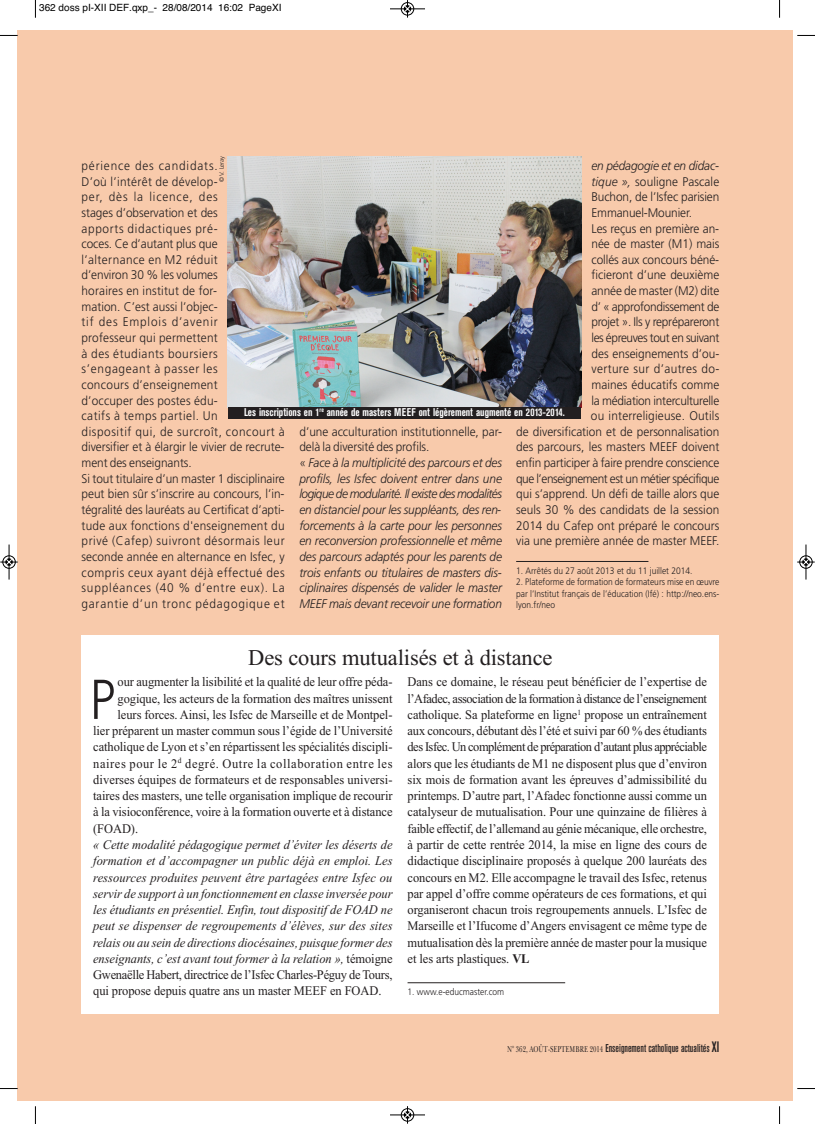
<style>
.page{position:relative;width:815px;height:1124px;background:#fff}
.page>*{position:absolute;margin:0;border:0;box-sizing:border-box;transform-origin:0 0}
.t1{font:300 56px "Frutiger";color:#231f20;scale:.9 1}
.t2{font:22.5px "Times New Roman";letter-spacing:-.005em;color:#231f20}
.t3{font:13.12px/16.2px "Times New Roman";letter-spacing:-.005em;color:#231f20;text-align:justify;scale:.95 1}
.t4{font:italic 13.12px/16.2px "Times New Roman";letter-spacing:-.005em;color:#231f20;text-align:justify;scale:.95 1}
.t5{font:13.12px "Times New Roman";letter-spacing:.045em;color:#231f20;scale:.95 1}
.t6{font:300 12.5px/15.6px "Frutiger";letter-spacing:.02em;color:#231f20;scale:.95 1}
.t7{font:300 12.5px "Frutiger";color:#231f20;scale:.95 1}
.t8{font:italic 300 12.5px/15.6px "Frutiger";letter-spacing:-.01em;color:#231f20;scale:.95 1}
.t9{font:300 12.5px "Frutiger";letter-spacing:-.035em;color:#231f20;scale:.95 1}
.t10{font:300 12.5px "Frutiger";letter-spacing:-.02em;color:#231f20;scale:.95 1}
.t11{font:300 12.5px "Frutiger";letter-spacing:-.025em;color:#231f20;scale:.95 1}
.t12{font:300 12.5px "Frutiger";letter-spacing:.03em;color:#231f20;scale:.95 1}
.t13{font:500 condensed 11.25px "Akzidenz Grotesk BE";color:#231f20}
.t14{font:700 condensed 11.12px "Akzidenz Grotesk BE";color:#fff;scale:.95 1}
.t15{font:10px "Helvetica";color:#000}
.t16{font:300 9.38px/11.2px "Frutiger";color:#231f20;text-align:justify;scale:.9 1}
.t17{font:300 6.25px "Frutiger";letter-spacing:-.015em;color:#231f20}
.s1{font-style:italic}
.s2{font-style:normal}
.s3{font-weight:700}
.s4{font-family:"Baskerville BT";font-weight:400;font-stretch:normal;font-size:8.75px}
.s5{font-size:15px}
</style>
<div class="page">
<div style="left:18px;top:30px;width:775px;height:1070px;background:#f8caab"></div>
<hr style="left:516px;top:561px;width:132px;height:1px;background:#231f20">
<div style="left:81px;top:635px;width:638px;height:378px;background:#fff"></div>
<hr style="left:408px;top:982px;width:157px;height:1px;background:#231f20">
<img style="left:228px;top:156px;width:353px;height:251px">
<div style="left:228px;top:407px;width:353px;height:12px;background:#231f20"></div>
<svg style="left:35px;top:0;width:1px;height:18px"></svg>
<svg style="left:0;top:35px;width:18px;height:1px"></svg>
<svg style="left:779px;top:0;width:1px;height:18px"></svg>
<svg style="left:797px;top:35px;width:18px;height:1px"></svg>
<svg style="left:35px;top:1106px;width:1px;height:17px"></svg>
<svg style="left:0;top:1087px;width:18px;height:2px"></svg>
<svg style="left:779px;top:1106px;width:1px;height:17px"></svg>
<svg style="left:797px;top:1088px;width:18px;height:1px"></svg>
<div style="left:401px;top:2px;width:13px;height:14px;border:1px solid #fff;border-radius:50%"></div>
<hr style="left:390px;top:9px;width:35px;height:1px;background:#000">
<div style="left:401px;top:2px;width:13px;height:13px;border:1px solid #000;border-radius:50%"></div>
<svg style="left:404px;top:0;width:7px;height:18px"></svg>
<hr style="left:390px;top:1114px;width:35px;height:1px;background:#000">
<div style="left:401px;top:1108px;width:13px;height:13px;border:1px solid #000;border-radius:50%"></div>
<svg style="left:404px;top:1106px;width:7px;height:17px"></svg>
<div style="left:2px;top:555px;width:14px;height:13px;border:1px solid #fff;border-radius:50%"></div>
<hr style="left:9px;top:544px;width:1px;height:35px;background:#000">
<div style="left:3px;top:555px;width:12px;height:13px;border:1px solid #000;border-radius:50%"></div>
<svg style="left:0;top:558px;width:18px;height:7px"></svg>
<div style="left:799px;top:555px;width:14px;height:13px;border:1px solid #fff;border-radius:50%"></div>
<hr style="left:806px;top:544px;width:1px;height:35px;background:#000">
<div style="left:800px;top:555px;width:12px;height:13px;border:1px solid #000;border-radius:50%"></div>
<svg style="left:797px;top:558px;width:18px;height:7px"></svg>
<p class="t15" style="left:39px;top:2px;width:244px">362 doss pI-XII DEF.qxp_- 28/08/2014 16:02 PageXI</p>
<p class="t17" style="left:219px;top:182px;width:28px;rotate:-90deg">© V. Leray</p>
<p class="t6" style="left:81px;top:159px;width:215px">périence des candidats.<br>D’où l’intérêt de dévelop-<br>per, dès la licence, des<br>stages d’observation et des<br>apports didactiques pré-<br>coces. Ce d’autant plus que<br>l’alternance en M2 réduit<br>d’environ 30 % les volumes<br>horaires en institut de for-<br>mation. C’est aussi l’objec-<br>tif des Emplois d’avenir<br>professeur qui permettent<br>à des étudiants boursiers s’engageant à passer les<br>concours d’enseignement<br>d’occuper des postes édu-<br>catifs à temps partiel. Un<br>dispositif qui, de surcroît, concourt à diversifier et à élargir le vivier de recrute&shy;ment des enseignants.<br>Si tout titulaire d’un master 1 disciplinaire peut bien sûr s’inscrire au concours, l’in&shy;tégralité des lauréats au Certificat d’apti&shy;tude aux fonctions d'enseignement du privé (Cafep) suivront désormais leur seconde année en alternance en Isfec, y compris ceux ayant déjà effectué des suppléances (40 % d’entre eux). La garantie d’un tronc pédagogique et</p>
<p class="t8" style="left:591px;top:159px;width:136px">en pédagogie et en didac-</p>
<p class="t7" style="left:591px;top:176px;width:136px"><span class="s1">tique »,</span> souligne Pascale</p>
<p class="t7" style="left:591px;top:192px;width:136px">Buchon, de l’Isfec parisien</p>
<p class="t7" style="left:591px;top:207px;width:107px">Emmanuel-Mounier.</p>
<p class="t7" style="left:591px;top:223px;width:136px">Les reçus en première an-</p>
<p class="t7" style="left:591px;top:239px;width:136px">née de master (M1) mais</p>
<p class="t7" style="left:591px;top:254px;width:136px">collés aux concours béné-</p>
<p class="t7" style="left:591px;top:270px;width:136px">ficieront d’une deuxième</p>
<p class="t7" style="left:591px;top:286px;width:136px">année de master (M2) dite</p>
<p class="t11" style="left:591px;top:301px;width:136px">d’ « approfondissement de</p>
<p class="t10" style="left:591px;top:317px;width:136px">projet ». Ils y reprépareront</p>
<p class="t9" style="left:591px;top:332px;width:136px">les épreuves tout en suivant</p>
<p class="t7" style="left:591px;top:348px;width:136px">des enseignements d’ou-</p>
<p class="t12" style="left:591px;top:364px;width:136px">verture sur d’autres do-</p>
<p class="t7" style="left:591px;top:379px;width:136px">maines éducatifs comme</p>
<p class="t10" style="left:591px;top:395px;width:136px">la médiation interculturelle</p>
<p class="t7" style="left:591px;top:411px;width:137px">ou interreligieuse. Outils</p>
<p class="t7" style="left:516px;top:426px;width:215px">de diversification et de personnalisation</p>
<p class="t7" style="left:516px;top:442px;width:215px">des parcours, les masters MEEF doivent</p>
<p class="t7" style="left:516px;top:457px;width:215px">enfin participer à faire prendre conscience</p>
<p class="t9" style="left:516px;top:473px;width:215px">que l’enseignement est un métier spécifique</p>
<p class="t7" style="left:516px;top:489px;width:215px">qui s’apprend. Un défi de taille alors que</p>
<p class="t7" style="left:516px;top:504px;width:215px">seuls 30 % des candidats de la session</p>
<p class="t7" style="left:516px;top:520px;width:215px">2014 du Cafep ont préparé le concours</p>
<p class="t7" style="left:516px;top:536px;width:215px">via une première année de master MEEF.</p>
<p class="t16" style="left:516px;top:566px;width:197px">1. Arrêtés du 27 août 2013 et du 11 juillet 2014.</p>
<p class="t16" style="left:516px;top:577px;width:227px">2. Plateforme de formation de formateurs mise en œuvre par l’Institut français de l’éducation (Ifé) : http://neo.ens&shy;lyon.fr/neo</p>
<h2 class="t2" style="left:248px;top:644px;width:306px">Des cours mutualisés et à distance</h2>
<p class="t14" style="left:244px;top:408px;width:339px">Les inscriptions en 1<sup>re</sup> année de masters MEEF ont légèrement augmenté en 2013-2014.</p>
<p class="t8" style="left:299px;top:424px;width:215px"><span class="s2">d’une acculturation institutionnelle, par&shy;delà la diversité des profils.<br>«</span> Face à la multiplicité des parcours et des profils, les Isfec doivent entrer dans une logique de modularité. Il existe des modalités en distanciel pour les suppléants, des ren&shy;forcements à la carte pour les personnes en reconversion professionnelle et même des parcours adaptés pour les parents de trois enfants ou titulaires de masters dis&shy;ciplinaires dispensés de valider le master MEEF mais devant recevoir une formation</p>
<h1 class="t1" style="left:90px;top:676px;width:30px">P</h1>
<p class="t3" style="left:118px;top:673px;width:291px">our augmenter la lisibilité et la qualité de leur offre péda-</p>
<p class="t3" style="left:118px;top:690px;width:291px">gogique, les acteurs de la formation des maîtres unissent</p>
<p class="t3" style="left:118px;top:706px;width:291px">leurs forces. Ainsi, les Isfec de Marseille et de Montpel-</p>
<p class="t3" style="left:93px;top:722px;width:317px">lier préparent un master commun sous l’égide de l’Université</p>
<p class="t3" style="left:93px;top:738px;width:317px">catholique de Lyon et s’en répartissent les spécialités discipli-</p>
<p class="t5" style="left:93px;top:755px;width:317px">naires pour le 2<sup>d</sup> degré. Outre la collaboration entre les</p>
<p class="t3" style="left:93px;top:771px;width:317px">diverses équipes de formateurs et de responsables universi-</p>
<p class="t3" style="left:93px;top:787px;width:317px">taires des masters, une telle organisation implique de recourir</p>
<p class="t3" style="left:93px;top:803px;width:317px">à la visioconférence, voire à la formation ouverte et à distance</p>
<p class="t3" style="left:93px;top:820px;width:49px">(FOAD).</p>
<p class="t4" style="left:93px;top:836px;width:317px">« Cette modalité pédagogique permet d’éviter les déserts de formation et d’accompagner un public déjà en emploi. Les ressources produites peuvent être partagées entre Isfec ou servir de support à un fonctionnement en classe inversée pour les étudiants en présentiel. Enfin, tout dispositif de FOAD ne peut se dispenser de regroupements d’élèves, sur des sites relais ou au sein de directions diocésaines, puisque former des enseignants, c’est avant tout former à la relation », <span class="s2">témoigne Gwenaëlle Habert, directrice de l’Isfec Charles-Péguy de Tours, qui propose depuis quatre ans un master MEEF en FOAD.</span></p>
<p class="t3" style="left:408px;top:673px;width:317px">Dans ce domaine, le réseau peut bénéficier de l’expertise de l’Afadec, association de la formation à distance de l’enseignement catholique. Sa plateforme en ligne<sup>1</sup> propose un entraînement aux concours, débutant dès l’été et suivi par 60 % des étudiants des Isfec. Un complément de préparation d’autant plus appréciable alors que les étudiants de M1 ne disposent plus que d’environ six mois de formation avant les épreuves d’admissibilité du printemps. D’autre part, l’Afadec fonctionne aussi comme un catalyseur de mutualisation. Pour une quinzaine de filières à faible effectif, de l’allemand au génie mécanique, elle orchestre, à partir de cette rentrée 2014, la mise en ligne des cours de didactique disciplinaire proposés à quelque 200 lauréats des concours en M2. Elle accompagne le travail des Isfec, retenus par appel d’offre comme opérateurs de ces formations, et qui organiseront chacun trois regroupements annuels. L’Isfec de Marseille et l’Ifucome d’Angers envisagent ce même type de mutualisation dès la première année de master pour la musique et les arts plastiques. <span class="s3">VL</span></p>
<p class="t16" style="left:408px;top:987px;width:109px">1. www.e-educmaster.com</p>
<p class="t13" style="left:507px;top:1043px;width:214px"><span class="s4">N° 362, AOÛT-SEPTEMBRE 2014</span> Enseignement catholique actualités <span class="s5">XI</span></p>
</div>
